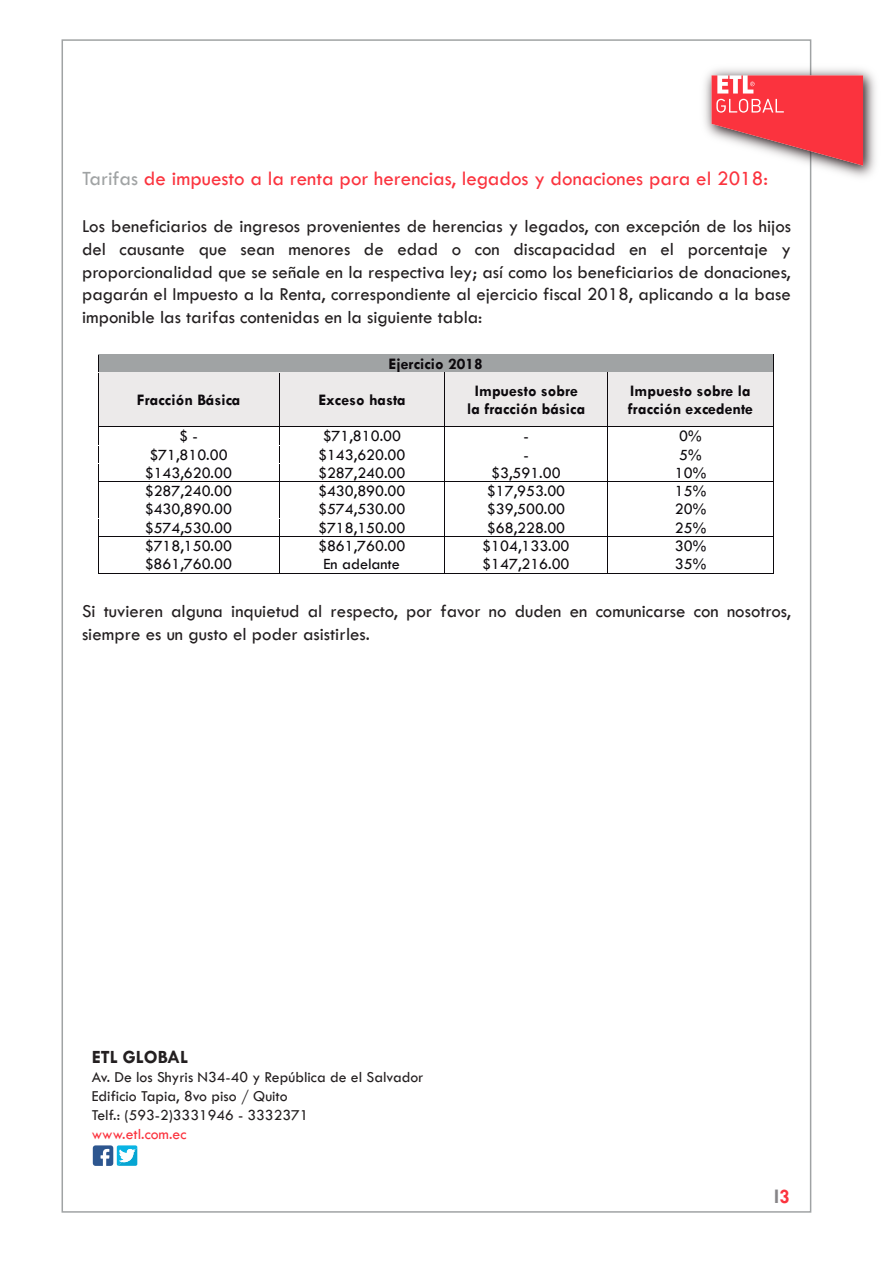
<style>
.page{position:relative;width:893px;height:1263px;background:#fff}
.page>*{position:absolute;margin:0;border:0;box-sizing:border-box;transform-origin:0 0}
.t1{font:21px "Tw Cen";color:#fb333e}
.t2{font:700 21px "Tw Cen";color:#868487;scale:.93 1}
.t3{font:18.9px/22.6px "Tw Cen";color:#231f20;text-align:justify}
.t4{font:700 18.9px "Tw Cen";color:#231f20}
.t5{font:16.2px "Tw Cen";color:#0c090d}
.t6{font:700 16.2px/17.5px "Tw Cen";letter-spacing:.005em;color:#0c090d;text-align:center}
.t7{font:15.75px/18.9px "Tw Cen";color:#231f20}
.t8{font:15.75px "Tw Cen";color:#fb333e}
.s1{color:#a0a3a4}
.s2{color:#fb333e}
</style>
<div class="page">
<img style="left:704px;top:62px;width:172px;height:124px">
<svg style="left:712px;top:75px;width:151px;height:91px"></svg>
<svg style="left:93px;top:1145px;width:44px;height:21px"></svg>
<div style="left:103px;top:355px;width:666px;height:17px;background:#a0a3a4"></div>
<hr style="left:98px;top:354px;width:675px;height:1px;background:#a0a3a4">
<div style="left:99px;top:373px;width:180px;height:54px;background:#eceaea"></div>
<div style="left:279px;top:373px;width:165px;height:54px;background:#eceaea"></div>
<div style="left:445px;top:373px;width:162px;height:54px;background:#eceaea"></div>
<div style="left:608px;top:373px;width:165px;height:54px;background:#eceaea"></div>
<svg style="left:98px;top:355px;width:1px;height:17px"></svg>
<hr style="left:98px;top:372px;width:181px;height:1px;background:#0c090d">
<hr style="left:279px;top:372px;width:165px;height:1px;background:#0c090d">
<hr style="left:445px;top:372px;width:162px;height:1px;background:#0c090d">
<hr style="left:608px;top:372px;width:165px;height:1px;background:#0c090d">
<svg style="left:773px;top:354px;width:1px;height:19px"></svg>
<hr style="left:98px;top:373px;width:1px;height:54px;background:#0c090d">
<hr style="left:279px;top:373px;width:1px;height:54px;background:#0c090d">
<hr style="left:444px;top:373px;width:1px;height:54px;background:#0c090d">
<hr style="left:607px;top:373px;width:1px;height:54px;background:#0c090d">
<hr style="left:773px;top:373px;width:1px;height:54px;background:#0c090d">
<hr style="left:98px;top:463px;width:181px;height:1px;background:#0c090d">
<hr style="left:279px;top:463px;width:165px;height:1px;background:#0c090d">
<hr style="left:445px;top:463px;width:162px;height:1px;background:#0c090d">
<hr style="left:608px;top:463px;width:165px;height:1px;background:#0c090d">
<hr style="left:98px;top:518px;width:181px;height:1px;background:#0c090d">
<hr style="left:279px;top:518px;width:165px;height:1px;background:#0c090d">
<hr style="left:445px;top:518px;width:162px;height:1px;background:#0c090d">
<hr style="left:608px;top:518px;width:165px;height:1px;background:#0c090d">
<hr style="left:98px;top:536px;width:181px;height:1px;background:#0c090d">
<hr style="left:279px;top:536px;width:165px;height:1px;background:#0c090d">
<hr style="left:445px;top:536px;width:162px;height:1px;background:#0c090d">
<hr style="left:608px;top:536px;width:165px;height:1px;background:#0c090d">
<svg style="left:98px;top:427px;width:1px;height:146px"></svg>
<hr style="left:98px;top:573px;width:181px;height:1px;background:#0c090d">
<svg style="left:279px;top:427px;width:1px;height:146px"></svg>
<hr style="left:279px;top:573px;width:165px;height:1px;background:#0c090d">
<svg style="left:444px;top:427px;width:1px;height:147px"></svg>
<hr style="left:445px;top:573px;width:162px;height:1px;background:#0c090d">
<svg style="left:607px;top:427px;width:1px;height:147px"></svg>
<hr style="left:608px;top:573px;width:165px;height:1px;background:#0c090d">
<svg style="left:773px;top:427px;width:1px;height:147px"></svg>
<p class="t1" style="left:82px;top:165px;width:687px"><span class="s1">Tarifas</span> de impuesto a la renta por herencias, legados y donaciones para el 2018:</p>
<p class="t3" style="left:82px;top:215px;width:711px">Los beneficiarios de ingresos provenientes de herencias y legados, con excepción de los hijos del causante que sean menores de edad o con discapacidad en el porcentaje y proporcionalidad que se señale en la respectiva ley; así como los beneficiarios de donaciones, pagarán el Impuesto a la Renta, correspondiente al ejercicio fiscal 2018, aplicando a la base imponible las tarifas contenidas en la siguiente tabla:</p>
<p class="t6" style="left:389px;top:354px;width:96px">Ejercicio 2018</p>
<p class="t6" style="left:137px;top:390px;width:105px">Fracción Básica</p>
<p class="t6" style="left:318px;top:390px;width:89px">Exceso hasta</p>
<p class="t6" style="left:467px;top:382px;width:120px">Impuesto sobre la fracción básica</p>
<p class="t6" style="left:628px;top:382px;width:127px;text-align:left">Impuesto sobre la fracción excedente</p>
<p class="t5" style="left:179px;top:426px;width:20px">$ -</p>
<p class="t5" style="left:323px;top:426px;width:80px">$71,810.00</p>
<p class="t5" style="left:523px;top:426px;width:7px">-</p>
<p class="t5" style="left:679px;top:426px;width:24px">0%</p>
<p class="t5" style="left:149px;top:445px;width:80px">$71,810.00</p>
<p class="t5" style="left:318px;top:445px;width:89px">$143,620.00</p>
<p class="t5" style="left:523px;top:445px;width:7px">-</p>
<p class="t5" style="left:679px;top:445px;width:24px">5%</p>
<p class="t5" style="left:145px;top:463px;width:89px">$143,620.00</p>
<p class="t5" style="left:318px;top:463px;width:89px">$287,240.00</p>
<p class="t5" style="left:491px;top:463px;width:71px">$3,591.00</p>
<p class="t5" style="left:675px;top:463px;width:33px">10%</p>
<p class="t5" style="left:145px;top:481px;width:89px">$287,240.00</p>
<p class="t5" style="left:318px;top:481px;width:89px">$430,890.00</p>
<p class="t5" style="left:487px;top:481px;width:80px">$17,953.00</p>
<p class="t5" style="left:675px;top:481px;width:33px">15%</p>
<p class="t5" style="left:145px;top:499px;width:89px">$430,890.00</p>
<p class="t5" style="left:318px;top:499px;width:89px">$574,530.00</p>
<p class="t5" style="left:487px;top:499px;width:80px">$39,500.00</p>
<p class="t5" style="left:675px;top:499px;width:33px">20%</p>
<p class="t5" style="left:145px;top:518px;width:89px">$574,530.00</p>
<p class="t5" style="left:318px;top:518px;width:89px">$718,150.00</p>
<p class="t5" style="left:487px;top:518px;width:80px">$68,228.00</p>
<p class="t5" style="left:675px;top:518px;width:33px">25%</p>
<p class="t5" style="left:145px;top:536px;width:89px">$718,150.00</p>
<p class="t5" style="left:318px;top:536px;width:89px">$861,760.00</p>
<p class="t5" style="left:482px;top:536px;width:89px">$104,133.00</p>
<p class="t5" style="left:675px;top:536px;width:33px">30%</p>
<p class="t5" style="left:145px;top:554px;width:89px">$861,760.00</p>
<p class="t5" style="left:323px;top:554px;width:78px">En adelante</p>
<p class="t5" style="left:482px;top:554px;width:89px">$147,216.00</p>
<p class="t5" style="left:675px;top:554px;width:33px">35%</p>
<p class="t3" style="left:82px;top:600px;width:710px">Si tuvieren alguna inquietud al respecto, por favor no duden en comunicarse con nosotros, siempre es un gusto el poder asistirles.</p>
<p class="t4" style="left:92px;top:1046px;width:98px">ETL GLOBAL</p>
<p class="t7" style="left:92px;top:1068px;width:333px">Av. De los Shyris N34-40 y República de el Salvador<br>Edificio Tapia, 8vo piso / Quito<br>Telf.: (593-2)3331946 - 3332371</p>
<p class="t8" style="left:92px;top:1124px;width:96px">www.etl.com.ec</p>
<p class="t2" style="left:774px;top:1183px;width:18px">I<span class="s2">3</span></p>
</div>
